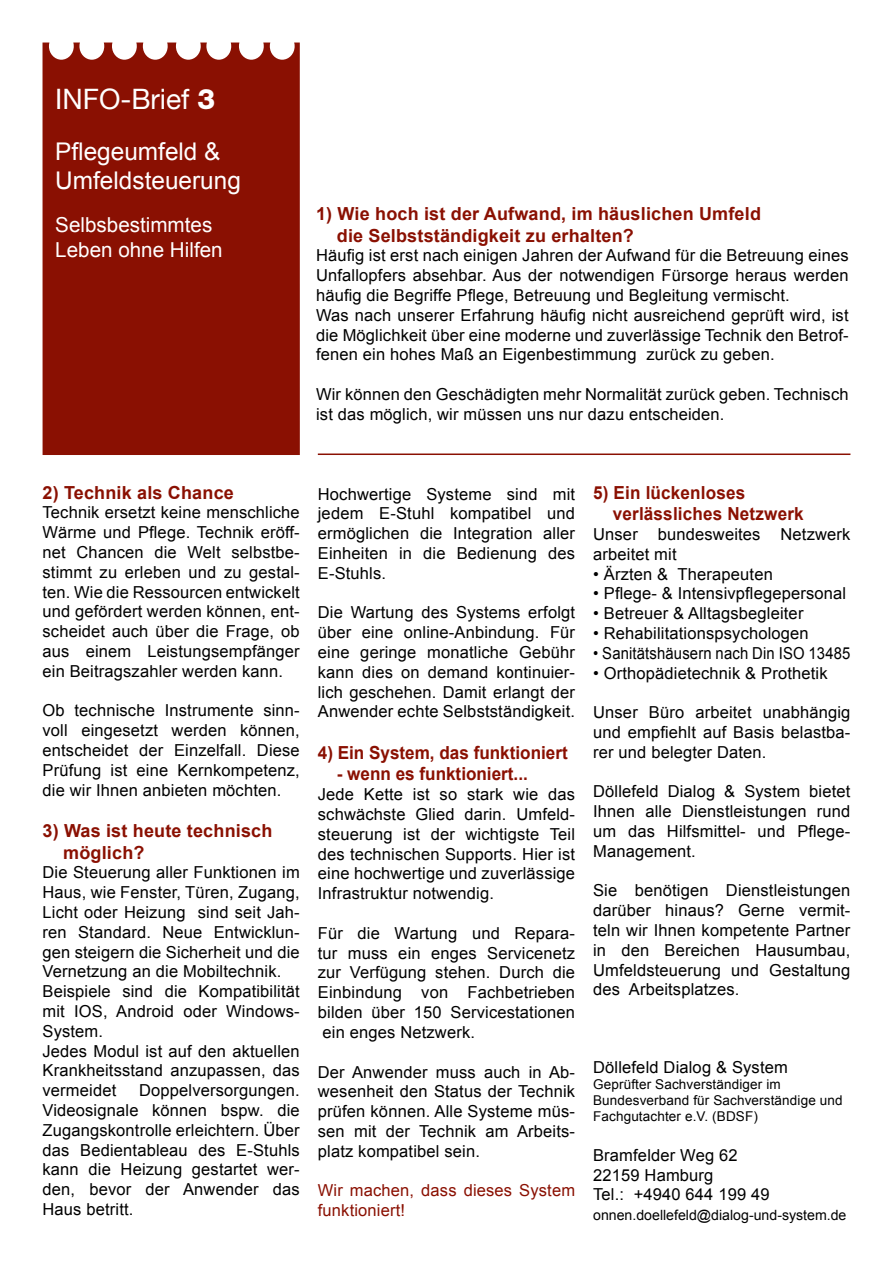
<style>
.page{position:relative;width:893px;height:1263px;background:#fff}
.page>*{position:absolute;margin:0;border:0;box-sizing:border-box;transform-origin:0 0}
.t1{font:28.2px "Helvetica Neue";color:#fff}
.t2{font:24.3px/29.2px "Arial";color:#fff}
.t3{font:20.7px/24.8px "Arial";color:#fff}
.t4{font:700 18px/21.6px "Arial";letter-spacing:.01em;color:#8a1002}
.t5{font:700 18px/21.6px "Arial";letter-spacing:.01em;color:#8a1002;scale:.95 1}
.t6{font:16.5px/19.8px "Arial";letter-spacing:.01em;color:#000;text-align:justify}
.t7{font:16.5px/19.8px "Arial";letter-spacing:.01em;color:#8a1002}
.t8{font:16.5px "Arial";letter-spacing:.01em;color:#000;scale:.9 1}
.t9{font:14.1px "Arial";color:#000}
.t10{font:13.5px/16.2px "Arial";letter-spacing:.01em;color:#000}
.s1{font-weight:800}
</style>
<div class="page">
<div style="left:43px;top:43px;width:257px;height:412px;background:#8a1002"></div>
<hr style="left:318px;top:453px;width:532px;height:2px;background:#8a1002">
<h1 class="t1" style="left:55px;top:79px;width:161px">INFO-Brief <span class="s1">3</span></h1>
<h2 class="t2" style="left:55px;top:137px;width:187px">Pflegeumfeld &amp;<br>Umfeldsteuerung</h2>
<p class="t3" style="left:55px;top:212px;width:169px">Selbsbestimmtes<br>Leben ohne Hilfen</p>
<p class="t4" style="left:337px;top:203px;width:426px;text-indent:-21px">1) Wie hoch ist der Aufwand, im häuslichen Umfeld die Selbstständigkeit zu erhalten?</p>
<p class="t6" style="left:316px;top:246px;width:534px;text-align:left">Häufig ist erst nach einigen Jahren der Aufwand für die Betreuung eines Unfallopfers absehbar. Aus der notwendigen Fürsorge heraus werden häufig die Begriffe Pflege, Betreuung und Begleitung vermischt.<br>Was nach unserer Erfahrung häufig nicht ausreichend geprüft wird, ist die Möglichkeit über eine moderne und zuverlässige Technik den Betrof&shy;fenen ein hohes Maß an Eigenbestimmung zurück zu geben.</p>
<p class="t6" style="left:316px;top:384px;width:534px">Wir können den Geschädigten mehr Normalität zurück geben. Technisch ist das möglich, wir müssen uns nur dazu entscheiden.</p>
<p class="t4" style="left:43px;top:481px;width:193px">2) Technik als Chance</p>
<p class="t6" style="left:43px;top:503px;width:259px">Technik ersetzt keine menschliche Wärme und Pflege. Technik eröff&shy;net Chancen die Welt selbstbe&shy;stimmt zu erleben und zu gestal&shy;ten. Wie die Ressourcen entwickelt und gefördert werden können, ent&shy;scheidet auch über die Frage, ob aus einem Leistungsempfänger ein Beitragszahler werden kann.</p>
<p class="t6" style="left:43px;top:701px;width:259px">Ob technische Instrumente sinn&shy;voll eingesetzt werden können, entscheidet der Einzelfall. Diese Prüfung ist eine Kernkompetenz, die wir Ihnen anbieten möchten.</p>
<p class="t4" style="left:63px;top:820px;width:211px;text-indent:-21px">3) Was ist heute technisch möglich?</p>
<p class="t6" style="left:43px;top:863px;width:259px;text-align:left">Die Steuerung aller Funktionen im<br>Haus, wie Fenster, Türen, Zugang,<br>Licht oder Heizung sind seit Jah&shy;ren Standard. Neue Entwicklun&shy;gen steigern die Sicherheit und die<br>Vernetzung an die Mobiltechnik.<br>Beispiele sind die Kompatibilität mit IOS, Android oder Windows-<br>System.<br>Jedes Modul ist auf den aktuellen<br>Krankheitsstand anzupassen, das vermeidet</p>
<p class="t6" style="left:43px;top:1080px;width:259px;text-indent:97px">Doppelversorgungen.<br>Videosignale können bspw. die Zugangskontrolle erleichtern. Über das Bedientableau des E-Stuhls kann die Heizung gestartet wer&shy;den, bevor der Anwender das Haus betritt.</p>
<p class="t6" style="left:318px;top:484px;width:259px">Hochwertige Systeme sind mit jedem E-Stuhl kompatibel und ermöglichen die Integration aller Einheiten in die Bedienung des E-Stuhls.</p>
<p class="t6" style="left:318px;top:603px;width:259px">Die Wartung des Systems erfolgt über eine online-Anbindung. Für eine geringe monatliche Gebühr kann dies on demand kontinuier&shy;lich geschehen. Damit erlangt der Anwender echte Selbstständigkeit.</p>
<p class="t5" style="left:318px;top:742px;width:265px">4) Ein System, das funktioniert</p>
<p class="t5" style="left:337px;top:763px;width:203px">- wenn es funktioniert...</p>
<p class="t6" style="left:318px;top:784px;width:259px">Jede Kette ist so stark wie das schwächste Glied darin. Umfeld&shy;steuerung ist der wichtigste Teil des technischen Supports. Hier ist eine hochwertige und zuverlässige Infrastruktur notwendig.</p>
<p class="t6" style="left:318px;top:923px;width:259px">Für die Wartung und Repara&shy;tur muss ein enges Servicenetz zur Verfügung stehen. Durch die Einbindung von Fachbetrieben bilden über 150 Servicestationen ein enges Netzwerk.</p>
<p class="t6" style="left:318px;top:1062px;width:259px">Der Anwender muss auch in Ab&shy;wesenheit den Status der Technik prüfen können. Alle Systeme müs&shy;sen mit der Technik am Arbeits&shy;platz kompatibel sein.</p>
<p class="t7" style="left:318px;top:1180px;width:259px">Wir machen, dass dieses System funktioniert!</p>
<p class="t5" style="left:613px;top:481px;width:202px;text-indent:-20px">5) Ein lückenloses verlässliches Netzwerk</p>
<p class="t6" style="left:593px;top:524px;width:259px">Unser bundesweites Netzwerk arbeitet mit</p>
<p class="t6" style="left:593px;top:564px;width:181px">• Ärzten &amp; Therapeuten</p>
<p class="t6" style="left:593px;top:584px;width:255px">• Pflege- &amp; Intensivpflegepersonal</p>
<p class="t6" style="left:593px;top:603px;width:212px">• Betreuer &amp; Alltagsbegleiter</p>
<p class="t6" style="left:593px;top:623px;width:217px">• Rehabilitationspsychologen</p>
<p class="t8" style="left:593px;top:644px;width:287px">• Sanitätshäusern nach Din ISO 13485</p>
<p class="t6" style="left:593px;top:663px;width:236px">• Orthopädietechnik &amp; Prothetik</p>
<p class="t6" style="left:593px;top:702px;width:259px">Unser Büro arbeitet unabhängig und empfiehlt auf Basis belastba&shy;rer und belegter Daten.</p>
<p class="t6" style="left:593px;top:782px;width:259px">Döllefeld Dialog &amp; System bietet Ihnen alle Dienstleistungen rund um das Hilfsmittel- und Pflege-Management.</p>
<p class="t6" style="left:593px;top:881px;width:259px">Sie benötigen Dienstleistungen darüber hinaus? Gerne vermit&shy;teln wir Ihnen kompetente Partner in den Bereichen Hausumbau, Umfeldsteuerung und Gestaltung des Arbeitsplatzes.</p>
<p class="t6" style="left:593px;top:1057px;width:196px">Döllefeld Dialog &amp; System</p>
<p class="t10" style="left:593px;top:1076px;width:251px">Geprüfter Sachverständiger im<br>Bundesverband für Sachverständige und<br>Fachgutachter e.V. (BDSF)</p>
<p class="t6" style="left:593px;top:1145px;width:178px;text-align:left">Bramfelder Weg 62<br>22159 Hamburg<br>Tel.: +4940 644 199 49</p>
<p class="t9" style="left:593px;top:1207px;width:255px">onnen.doellefeld@dialog-und-system.de</p>
</div>
